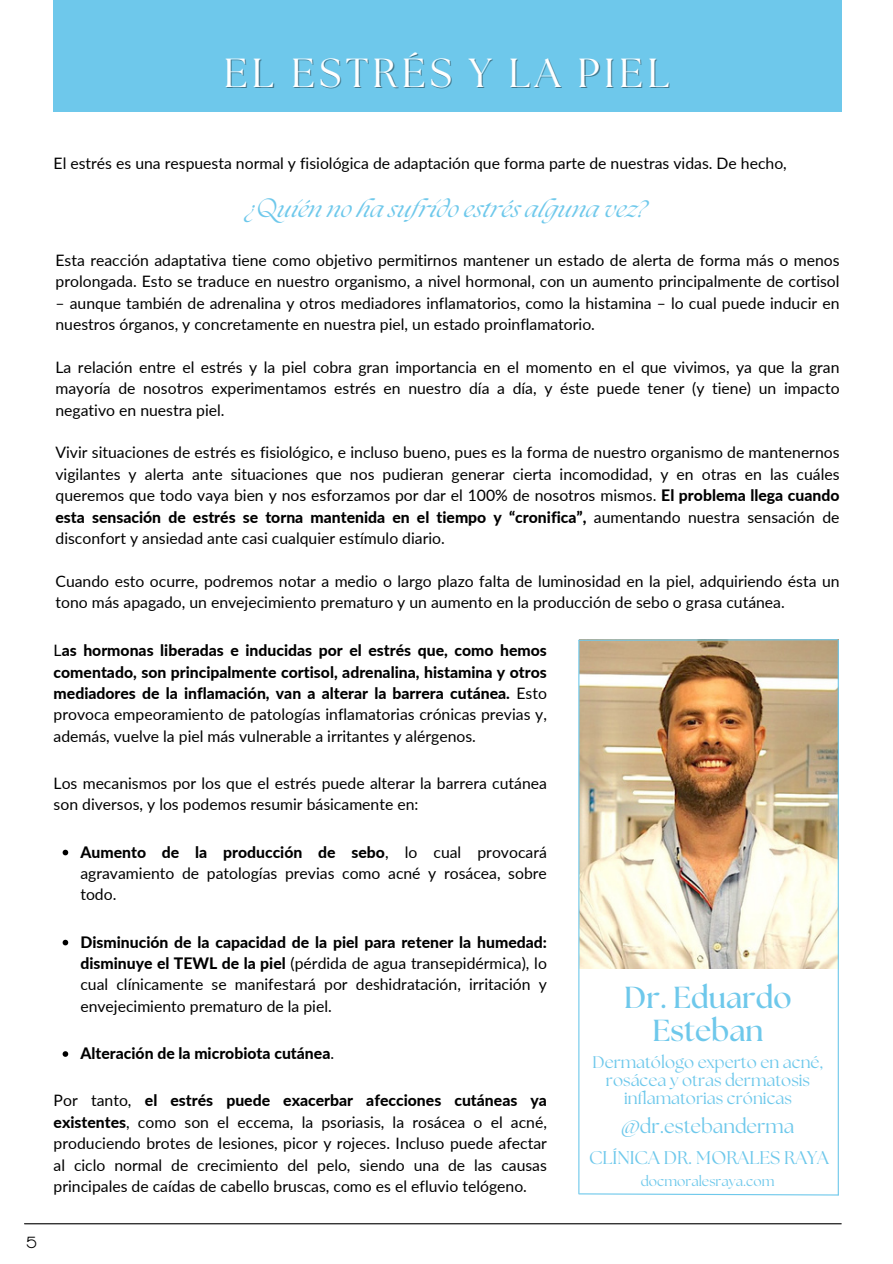
<style>
.page{position:relative;width:893px;height:1264px;background:#fff}
.page>*{position:absolute;margin:0;border:0;box-sizing:border-box;transform-origin:0 0}
.t1{font:40.5px "The Seasons";letter-spacing:.105em;color:#fff}
.t2{font:700 30.3px/32.8px "The Seasons";color:#6ec8eb;text-align:center}
.t3{font:italic 23.25px "The Seasons";color:#6ec8eb}
.t4{font:19.8px "The Seasons";color:#6ec8eb}
.t5{font:18.3px "The Seasons";color:#6ec8eb}
.t6{font:16.8px/18px "The Seasons";color:#6ec8eb;text-align:center}
.t7{font:15.75px/21.3px "Lato";color:#000;text-align:justify}
.t8{font:800 15.75px/21.3px "Lato";color:#000;text-align:justify}
.t9{font:700 15px "Poiret One";color:#000}
.t10{font:13.8px "The Seasons";color:#6ec8eb}
.s1{font-weight:800}
.s2{font-weight:400}
</style>
<div class="page">
<img style="left:579px;top:641px;width:258px;height:327px">
<hr style="left:837px;top:640px;width:1px;height:554px;background:#6ec8eb">
<div style="left:54px;top:0;width:787px;height:111px;background:#6ec8eb"></div>
<hr style="left:25px;top:1223px;width:816px;height:1px;background:#000">
<hr style="left:578px;top:640px;width:1px;height:553px;background:#6ec8eb">
<svg style="left:578px;top:639px;width:260px;height:2px"></svg>
<svg style="left:578px;top:1192px;width:261px;height:4px"></svg>
<svg style="left:63px;top:849px;width:5px;height:6px"></svg>
<svg style="left:63px;top:939px;width:5px;height:6px"></svg>
<svg style="left:63px;top:1051px;width:5px;height:5px"></svg>
<p class="t1" style="left:224px;top:55px;width:447px">EL ESTRÉS Y LA PIEL</p>
<h6 class="t9" style="left:26px;top:1233px;width:12px">5</h6>
<p class="t7" style="left:54px;top:152px;width:734px">El estrés es una respuesta normal y fisiológica de adaptación que forma parte de nuestras vidas. De hecho,</p>
<p class="t3" style="left:247px;top:199px;width:401px">¿Quién no ha sufrido estrés alguna vez?</p>
<h2 class="t7" style="left:55px;top:249px;width:785px">Esta reacción adaptativa tiene como objetivo permitirnos mantener un estado de alerta de forma más o menos prolongada. Esto se traduce en nuestro organismo, a nivel hormonal, con un aumento principalmente de cortisol</h2>
<h2 class="t7" style="left:55px;top:292px;width:785px">– aunque también de adrenalina y otros mediadores inflamatorios, como la histamina – lo cual puede inducir en nuestros órganos, y concretamente en nuestra piel, un estado proinflamatorio.</h2>
<h6 class="t7" style="left:55px;top:356px;width:785px">La relación entre el estrés y la piel cobra gran importancia en el momento en el que vivimos, ya que la gran mayoría de nosotros experimentamos estrés en nuestro día a día, y éste puede tener (y tiene) un impacto negativo en nuestra piel.</h6>
<h5 class="t7" style="left:55px;top:441px;width:785px">Vivir situaciones de estrés es fisiológico, e incluso bueno, pues es la forma de nuestro organismo de mantenernos vigilantes y alerta ante situaciones que nos pudieran generar cierta incomodidad, y en otras en las cuáles queremos que todo vaya bien y nos esforzamos por dar el 100% de nosotros mismos. <span class="s1">El problema llega cuando esta sensación de estrés se torna mantenida en el tiempo y “cronifica”,</span> aumentando nuestra sensación de disconfort y ansiedad ante casi cualquier estímulo diario.</h5>
<h4 class="t7" style="left:55px;top:570px;width:785px">Cuando esto ocurre, podremos notar a medio o largo plazo falta de luminosidad en la piel, adquiriendo ésta un tono más apagado, un envejecimiento prematuro y un aumento en la producción de sebo o grasa cutánea.</h4>
<h6 class="t8" style="left:54px;top:639px;width:495px"><span class="s2">L</span>as hormonas liberadas e inducidas por el estrés que, como hemos comentado, son principalmente cortisol, adrenalina, histamina y otros mediadores de la inflamación, van a alterar la barrera cutánea. <span class="s2">Esto provoca empeoramiento de patologías inflamatorias crónicas previas y, además, vuelve la piel más vulnerable a irritantes y alérgenos.</span></h6>
<h6 class="t7" style="left:54px;top:772px;width:495px">Los mecanismos por los que el estrés puede alterar la barrera cutánea son diversos, y los podemos resumir básicamente en:</h6>
<h6 class="t7" style="left:80px;top:840px;width:468px"><span class="s1">Aumento de la producción de sebo</span>, lo cual provocará agravamiento de patologías previas como acné y rosácea, sobre todo.</h6>
<h6 class="t7" style="left:80px;top:930px;width:468px"><span class="s1">Disminución de la capacidad de la piel para retener la humedad: disminuye el TEWL de la piel</span> (pérdida de agua transepidérmica), lo cual clínicamente se manifestará por deshidratación, irritación y envejecimiento prematuro de la piel.</h6>
<p class="t8" style="left:80px;top:1042px;width:255px">Alteración de la microbiota cutánea<span class="s2">.</span></p>
<p class="t7" style="left:54px;top:1089px;width:495px">Por tanto, <span class="s1">el estrés puede exacerbar afecciones cutáneas ya existentes</span>, como son el eccema, la psoriasis, la rosácea o el acné, produciendo brotes de lesiones, picor y rojeces. Incluso puede afectar al ciclo normal de crecimiento del pelo, siendo una de las causas principales de caídas de cabello bruscas, como es el efluvio telógeno.</p>
<h6 class="t2" style="left:624px;top:982px;width:169px">Dr. Eduardo<br>Esteban</h6>
<p class="t6" style="left:592px;top:1054px;width:233px">Dermatólogo experto en acné, rosácea y otras dermatosis inflamatorias crónicas</p>
<h6 class="t4" style="left:621px;top:1116px;width:175px">@dr.estebanderma</h6>
<h3 class="t5" style="left:589px;top:1148px;width:241px">CLÍNICA DR. MORALES RAYA</h3>
<h6 class="t10" style="left:640px;top:1175px;width:135px">docmoralesraya.com</h6>
</div>
